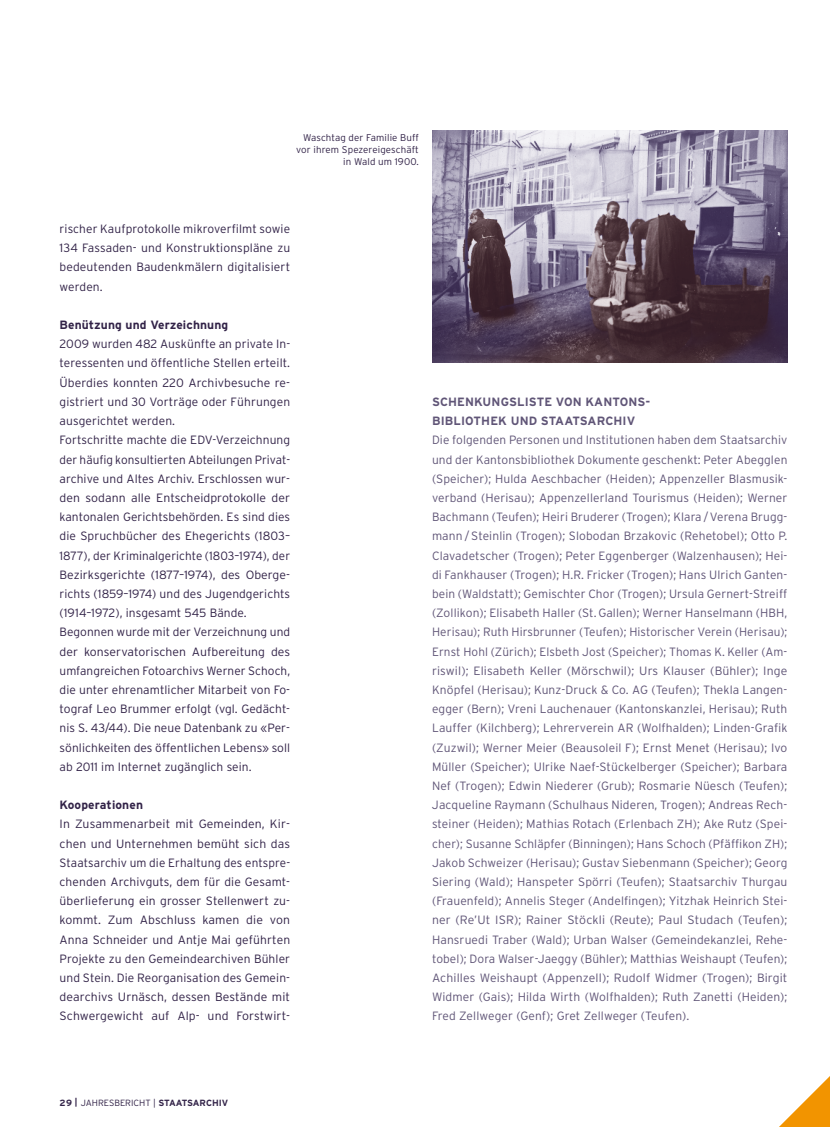
<style>
.page{position:relative;width:830px;height:1127px;background:#fff}
.page>*{position:absolute;margin:0;border:0;box-sizing:border-box;transform-origin:0 0}
.t1{font:300 12px/19.2px "Interstate";letter-spacing:-.005em;color:#605577;text-align:justify}
.t2{font:300 12px/19.2px "Interstate";letter-spacing:.005em;color:#322348;text-align:justify}
.t3{font:700 12px "Interstate";letter-spacing:.01em;color:#605577}
.t4{font:700 12px "Interstate";letter-spacing:.01em;color:#322348}
.t5{font:300 9.75px/12px "Interstate";letter-spacing:-.005em;color:#322348;text-align:right}
.t6{font:300 9px "Interstate";color:#322348}
.t7{font:700 9px "Interstate";letter-spacing:-.015em;color:#322348}
.s1{font-weight:700}
.s2{font-weight:300}
</style>
<div class="page">
<img style="left:432px;top:131px;width:355px;height:232px">
<svg style="left:779px;top:1077px;width:50px;height:50px"></svg>
<p class="t5" style="left:296px;top:132px;width:124px">Waschtag der Familie Buff vor ihrem Spezereigeschäft in Wald um 1900.</p>
<p class="t2" style="left:60px;top:219px;width:232px">rischer Kaufprotokolle mikroverfilmt sowie 134 Fassaden- und Konstruktionspläne zu bedeutenden Baudenkmälern digitalisiert werden.</p>
<p class="t4" style="left:60px;top:318px;width:170px">Benützung und Verzeichnung</p>
<p class="t2" style="left:60px;top:334px;width:232px;text-align:left">2009 wurden 482 Auskünfte an private I n&shy;teressenten und öffentliche Stellen erteilt.<br>Überdies konnten 220 Archivbesuche re&shy;gistriert und 30 Vorträge oder Führungen ausgerichtet werden.<br>Fortschritte machte die EDV-Verzeichnung der häufig konsultierten Abteilungen Privat&shy;archive und Altes Archiv. Erschlossen wur&shy;den sodann alle Entscheidprotokolle der kantonalen Gerichtsbehörden. Es sind dies die Spruchbücher des Ehegerichts (1803– 1877), der Kriminalgerichte (1803–1974), der Bezirksgerichte (1877–1974), des Oberge&shy;richts (1859–1974) und des Jugendgerichts (1914–1972), insgesamt 545 Bände.<br>Begonnen wurde mit der Verzeichnung und der konservatorischen Aufbereitung des umfangreichen Fotoarchivs Werner Schoch, die unter ehrenamtlicher M itarbeit von Fo&shy;tograf Leo Brummer erfolgt (vgl. Gedächt&shy;nis S. 43/44). Die neue Datenbank zu «Per&shy;sönlichkeiten des öffentlichen Lebens» soll ab 2011 im I nternet zugänglich sein.</p>
<p class="t4" style="left:60px;top:798px;width:85px">Kooperationen</p>
<p class="t2" style="left:60px;top:814px;width:232px">I n Zusammenarbeit mit Gemeinden, Kir&shy;chen und U nternehmen bemüht sich das Staatsarchiv um die Erhaltung des entspre&shy;chenden Archivguts, dem für die Gesamt&shy;überlieferung ein grosser Stellenwert zu&shy;kommt. Zum Abschluss kamen die von Anna Schneider und Antje Mai geführten Projekte zu den Gemeindearchiven Bühler und Stein. Die Reorganisation des Gemein&shy;dearchivs U rnäsch, dessen Bestände mit Schwergewicht auf Alp- und Forstwirt-</p>
<p class="t3" style="left:432px;top:395px;width:60px">SCHENKUNGSLIS</p>
<p class="t3" style="left:536px;top:395px;width:115px">TE VON KANTONS-</p>
<p class="t3" style="left:432px;top:414px;width:88px">BI BLIOTHEK UND</p>
<p class="t3" style="left:540px;top:414px;width:96px">STAATSARC HI V</p>
<p class="t1" style="left:432px;top:430px;width:357px">Die folgenden Personen und I nstitutionen haben dem Staatsarchiv und der Kantonsbibliothek Dokumente geschenkt: Peter Abegglen (Speicher); H ulda Aeschbacher (Heiden); Appenzeller Blasmusik&shy;verband (Herisau); Appenzellerland Tourismus (Heiden); Werner Bachmann (Teufen); Heiri Bruderer (Trogen); Klara /Verena Brugg&shy;mann / Steinlin (Trogen); Slobodan Brzakovic (Rehetobel); Otto P.<br>Clavadetscher (Trogen); Peter Eggenberger (Walzenhausen); Hei&shy;di Fankhauser (Trogen); H.R. Fricker (Trogen); Hans U lrich Ganten&shy;bein (Waldstatt); Gemischter Chor (Trogen); U rsula Gernert-Streiff (Zollikon); Elisabeth Haller (St. Gallen); Werner Hanselmann (HBH</p>
<p class="t1" style="left:432px;top:603px;width:357px;text-indent:352px">, Herisau); Ruth H irsbrunner (Teufen); H istorischer Verein (Herisau); Ernst Hohl (Zürich); Elsbeth Jost (Speicher); Thomas K. Keller (Am&shy;riswil); Elisabeth Keller (Mörschwil); U rs Klauser (Bühler); I nge Knöpfel (Herisau); Kunz-Druck &amp; Co. AG (Teufen); Thekla Langen&shy;egger (Bern); Vreni Lauchenauer (Kantonskanzlei, Herisau); Ruth Lauffer (Kilchberg); Lehrerverein AR (Wolfhalden); Linden-Grafik (Zuzwil); Werner Meier (Beausoleil F); Ernst Menet (Herisau); Ivo M üller (Speicher); U lrike Naef-Stückelberger (Speicher); Barbara Nef (Trogen); Edwin N iederer (Grub); Rosmarie N üesch (Teufen); Jacqueline Raymann (Schulhaus N ideren, Trogen); Andreas Rech&shy;steiner (Heiden); Mathias Rotach (Erlenbach ZH); Ake Rutz (Spei&shy;cher); Susanne Schläpfer (Binningen); Hans Schoch (Pfäffikon ZH); Jakob Schweizer (Herisau); Gustav Siebenmann (Speicher); Georg Siering (Wald); Hanspeter Spörri (Teufen); Staatsarchiv Thurgau (Frauenfeld); Annelis Steger (Andelfingen); Yitzhak Heinrich Stei&shy;ner (Re’Ut ISR); Rainer Stöckli (Reute); Paul Studach (Teufen); Hansruedi Traber (Wald); U rban Walser (Gemeindekanzlei, Rehe&shy;tobel); Dora Walser-Jaeggy (Bühler); Matthias Weishaupt (Teufen); Achilles Weishaupt (Appenzell); Rudolf Widmer (Trogen); Birgit Widmer (Gais); Hilda Wirth (Wolfhalden); Ruth Zanetti (Heiden); Fred Zellweger (Genf); Gret Zellweger (Teufen).</p>
<p class="t6" style="left:60px;top:1097px;width:33px"><span class="s1">29 |</span> JAHRESBERICHT</p>
<p class="t7" style="left:153px;top:1097px;width:77px"><span class="s2">|</span> STAATSARC HI V</p>
</div>
